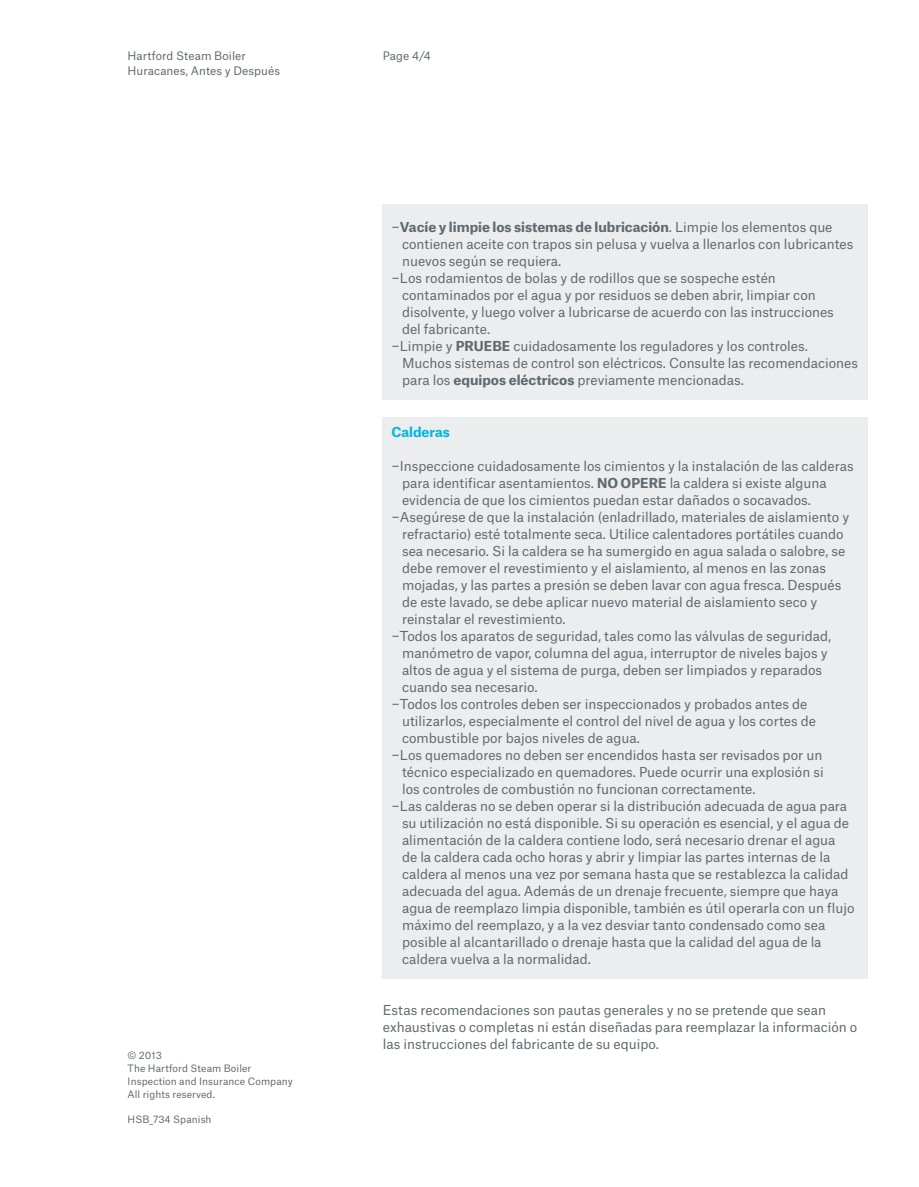
<style>
.page{position:relative;width:919px;height:1187px;background:#fff}
.page>*{position:absolute;margin:0;border:0;box-sizing:border-box;transform-origin:0 0}
.t1{font:13.2px/17px "Munich Re";color:#5f696f}
.t2{font:700 13.2px "Munich Re";letter-spacing:-.005em;color:#5f696f}
.t3{font:700 13.2px "Munich Re";letter-spacing:-.005em;color:#00b8de}
.t4{font:11.25px/14.9px "Munich Re";letter-spacing:.005em;color:#5f696f}
.t5{font:9.75px/12.8px "Munich Re";letter-spacing:.01em;color:#5f696f}
.s1{font-weight:400}
.s2{font-weight:700}
</style>
<div class="page">
<div style="left:383px;top:417px;width:484px;height:561px;background:#ebedef"></div>
<div style="left:383px;top:204px;width:484px;height:196px;background:#ebedef"></div>
<p class="t4" style="left:128px;top:47px;width:154px">Hartford Steam Boiler<br>Huracanes, Antes y Después</p>
<p class="t4" style="left:383px;top:47px;width:49px">Page 4/4</p>
<p class="t5" style="left:128px;top:1048px;width:167px">© 2013<br>The Hartford Steam Boiler<br>Inspection and Insurance Company<br>All rights reserved.</p>
<p class="t5" style="left:128px;top:1111px;width:85px">HSB_734 Spanish</p>
<p class="t2" style="left:391px;top:216px;width:442px"><span class="s1">−</span>Vacíe y limpie los sistemas de lubricación<span class="s1">. Limpie los elementos que</span></p>
<p class="t1" style="left:402px;top:234px;width:453px">contienen aceite con trapos sin pelusa y vuelva a llenarlos con lubricantes</p>
<p class="t1" style="left:402px;top:251px;width:161px">nuevos según se requiera.</p>
<p class="t1" style="left:391px;top:268px;width:386px">−Los rodamientos de bolas y de rodillos que se sospeche estén</p>
<p class="t1" style="left:402px;top:285px;width:415px">contaminados por el agua y por residuos se deben abrir, limpiar con</p>
<p class="t1" style="left:402px;top:302px;width:433px">disolvente, y luego volver a lubricarse de acuerdo con las instrucciones</p>
<p class="t1" style="left:402px;top:319px;width:90px">del fabricante.</p>
<p class="t1" style="left:391px;top:336px;width:418px">−Limpie y <span class="s2">PRUEBE</span> cuidadosamente los reguladores y los controles.</p>
<p class="t1" style="left:402px;top:353px;width:457px">Muchos sistemas de control son eléctricos. Consulte las recomendaciones</p>
<p class="t1" style="left:402px;top:370px;width:343px">para los <span class="s2">equipos eléctricos</span> previamente mencionadas.</p>
<p class="t3" style="left:391px;top:420px;width:60px">Calderas</p>
<p class="t1" style="left:391px;top:455px;width:464px">−Inspeccione cuidadosamente los cimientos y la instalación de las calderas</p>
<p class="t1" style="left:402px;top:472px;width:426px">para identificar asentamientos. <span class="s2">NO OPERE</span> la caldera si existe alguna</p>
<p class="t1" style="left:402px;top:489px;width:410px">evidencia de que los cimientos puedan estar dañados o socavados.</p>
<p class="t1" style="left:391px;top:506px;width:459px">−Asegúrese de que la instalación (enladrillado, materiales de aislamiento y</p>
<p class="t1" style="left:402px;top:523px;width:443px">refractario) esté totalmente seca. Utilice calentadores portátiles cuando</p>
<p class="t1" style="left:402px;top:540px;width:444px">sea necesario. Si la caldera se ha sumergido en agua salada o salobre, se</p>
<p class="t1" style="left:402px;top:557px;width:425px">debe remover el revestimiento y el aislamiento, al menos en las zonas</p>
<p class="t1" style="left:402px;top:574px;width:441px">mojadas, y las partes a presión se deben lavar con agua fresca. Después</p>
<p class="t1" style="left:402px;top:591px;width:416px">de este lavado, se debe aplicar nuevo material de aislamiento seco y</p>
<p class="t1" style="left:402px;top:608px;width:165px">reinstalar el revestimiento.</p>
<p class="t1" style="left:391px;top:626px;width:441px">−Todos los aparatos de seguridad, tales como las válvulas de seguridad,</p>
<p class="t1" style="left:402px;top:643px;width:427px">manómetro de vapor, columna del agua, interruptor de niveles bajos y</p>
<p class="t1" style="left:402px;top:660px;width:421px">altos de agua y el sistema de purga, deben ser limpiados y reparados</p>
<p class="t1" style="left:402px;top:677px;width:137px">cuando sea necesario.</p>
<p class="t1" style="left:391px;top:694px;width:417px">−Todos los controles deben ser inspeccionados y probados antes de</p>
<p class="t1" style="left:402px;top:711px;width:415px">utilizarlos, especialmente el control del nivel de agua y los cortes de</p>
<p class="t1" style="left:402px;top:728px;width:239px">combustible por bajos niveles de agua.</p>
<p class="t1" style="left:391px;top:745px;width:432px">−Los quemadores no deben ser encendidos hasta ser revisados por un</p>
<p class="t1" style="left:402px;top:762px;width:423px">técnico especializado en quemadores. Puede ocurrir una explosión si</p>
<p class="t1" style="left:402px;top:779px;width:355px">los controles de combustión no funcionan correctamente.</p>
<p class="t1" style="left:391px;top:796px;width:457px">−Las calderas no se deben operar si la distribución adecuada de agua para</p>
<p class="t1" style="left:402px;top:813px;width:448px">su utilización no está disponible. Si su operación es esencial, y el agua de</p>
<p class="t1" style="left:402px;top:830px;width:435px">alimentación de la caldera contiene lodo, será necesario drenar el agua</p>
<p class="t1" style="left:402px;top:847px;width:430px">de la caldera cada ocho horas y abrir y limpiar las partes internas de la</p>
<p class="t1" style="left:402px;top:864px;width:448px">caldera al menos una vez por semana hasta que se restablezca la calidad</p>
<p class="t1" style="left:402px;top:881px;width:438px">adecuada del agua. Además de un drenaje frecuente, siempre que haya</p>
<p class="t1" style="left:402px;top:898px;width:454px">agua de reemplazo limpia disponible, también es útil operarla con un flujo</p>
<p class="t1" style="left:402px;top:915px;width:425px">máximo del reemplazo, y a la vez desviar tanto condensado como sea</p>
<p class="t1" style="left:402px;top:932px;width:421px">posible al alcantarillado o drenaje hasta que la calidad del agua de la</p>
<p class="t1" style="left:402px;top:949px;width:190px">caldera vuelva a la normalidad.</p>
<p class="t1" style="left:383px;top:1000px;width:476px">Estas recomendaciones son pautas generales y no se pretende que sean exhaustivas o completas ni están diseñadas para reemplazar la información o las instrucciones del fabricante de su equipo.</p>
</div>
